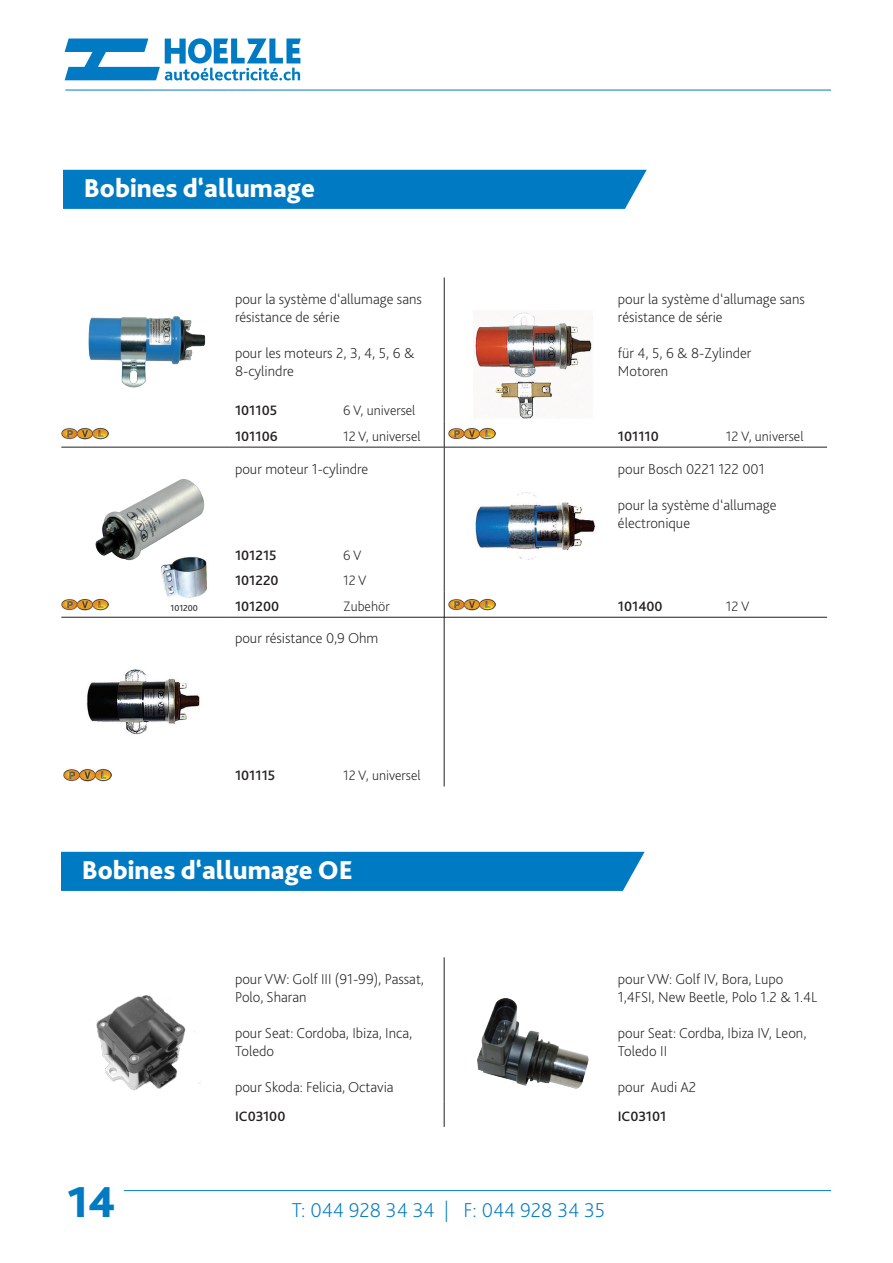
<style>
.page{position:relative;width:893px;height:1263px;background:#fff}
.page>*{position:absolute;margin:0;border:0;box-sizing:border-box;transform-origin:0 0}
.t1{font:800 45px "Bliss 2";color:#007bc3}
.DOK_Unterkapitel_F{font:800 27px "Bliss 2";color:#fff}
.t2{font:200 21px "Bliss 2";color:#007bc3}
.DOK_Techinfo{font:200 15px/18px "Bliss 2";color:#231f20}
.DOK_ArtikelNo_mit_Zu{font:200 14.25px "Bliss 2";color:#231f20}
.DOK_ArtikelNo_mit_Zu-2{font:500 14.25px "Bliss 2";color:#231f20}
.DOK_ArtikelNo_mit_Zu-3{font:9px "Bliss 2";color:#231f20}
</style>
<div class="page">
<hr style="left:65px;top:90px;width:766px;height:1px;background:#007bc3">
<hr style="left:124px;top:1190px;width:707px;height:1px;background:#007bc3">
<svg style="left:65px;top:38px;width:236px;height:42px"></svg>
<div style="left:63px;top:170px;width:584px;height:39px;background:#007bc3"></div>
<div style="left:61px;top:852px;width:584px;height:39px;background:#007bc3"></div>
<hr style="left:61px;top:447px;width:168px;height:1px;background:#231f20">
<hr style="left:229px;top:447px;width:215px;height:1px;background:#231f20">
<hr style="left:444px;top:447px;width:168px;height:1px;background:#231f20">
<hr style="left:612px;top:447px;width:215px;height:1px;background:#231f20">
<hr style="left:444px;top:278px;width:1px;height:144px;background:#231f20">
<svg style="left:444px;top:422px;width:1px;height:25px"></svg>
<hr style="left:61px;top:617px;width:168px;height:1px;background:#231f20">
<hr style="left:229px;top:617px;width:215px;height:1px;background:#231f20">
<hr style="left:444px;top:617px;width:168px;height:1px;background:#231f20">
<hr style="left:612px;top:617px;width:215px;height:1px;background:#231f20">
<hr style="left:444px;top:448px;width:1px;height:144px;background:#231f20">
<svg style="left:444px;top:592px;width:1px;height:25px"></svg>
<hr style="left:444px;top:957px;width:1px;height:144px;background:#231f20">
<svg style="left:444px;top:1101px;width:1px;height:26px"></svg>
<hr style="left:444px;top:617px;width:1px;height:144px;background:#231f20">
<svg style="left:444px;top:761px;width:1px;height:25px"></svg>
<img style="left:88px;top:316px;width:118px;height:72px">
<img style="left:473px;top:312px;width:120px;height:106px">
<img style="left:95px;top:479px;width:110px;height:82px">
<img style="left:159px;top:557px;width:48px;height:41px">
<img style="left:475px;top:492px;width:120px;height:68px">
<img style="left:96px;top:995px;width:104px;height:96px">
<img style="left:478px;top:998px;width:111px;height:91px">
<img style="left:86px;top:669px;width:114px;height:66px">
<img style="left:61px;top:427px;width:48px;height:13px">
<img style="left:61px;top:598px;width:48px;height:13px">
<img style="left:448px;top:427px;width:48px;height:13px">
<img style="left:448px;top:598px;width:48px;height:13px">
<img style="left:64px;top:769px;width:47px;height:12px">
<p class="DOK_Unterkapitel_F" style="left:84px;top:172px;width:232px">Bobines d‘allumage</p>
<p class="DOK_Techinfo" style="left:235px;top:289px;width:188px">pour la système d‘allumage sans résistance de série</p>
<p class="DOK_Techinfo" style="left:235px;top:343px;width:181px">pour les moteurs 2, 3, 4, 5, 6 &amp;<br>8-cylindre</p>
<p class="DOK_ArtikelNo_mit_Zu-2" style="left:235px;top:402px;width:44px">101105</p>
<p class="DOK_ArtikelNo_mit_Zu" style="left:343px;top:402px;width:74px">6 V, universel</p>
<p class="DOK_ArtikelNo_mit_Zu-2" style="left:235px;top:427px;width:44px">101106</p>
<p class="DOK_ArtikelNo_mit_Zu" style="left:343px;top:427px;width:79px">12 V, universel</p>
<p class="DOK_ArtikelNo_mit_Zu-3" style="left:171px;top:602px;width:29px">101200</p>
<p class="DOK_Techinfo" style="left:235px;top:460px;width:135px">pour moteur 1-cylindre</p>
<p class="DOK_ArtikelNo_mit_Zu-2" style="left:235px;top:546px;width:43px">101215</p>
<p class="DOK_ArtikelNo_mit_Zu" style="left:343px;top:546px;width:20px">6 V</p>
<p class="DOK_ArtikelNo_mit_Zu-2" style="left:235px;top:572px;width:45px">101220</p>
<p class="DOK_ArtikelNo_mit_Zu" style="left:343px;top:572px;width:25px">12 V</p>
<p class="DOK_ArtikelNo_mit_Zu-2" style="left:235px;top:597px;width:46px">101200</p>
<p class="DOK_ArtikelNo_mit_Zu" style="left:343px;top:597px;width:48px">Zubehör</p>
<p class="DOK_Techinfo" style="left:235px;top:629px;width:145px">pour résistance 0,9 Ohm</p>
<p class="DOK_Techinfo" style="left:618px;top:289px;width:188px">pour la système d‘allumage sans résistance de série</p>
<p class="DOK_Techinfo" style="left:618px;top:343px;width:135px">für 4, 5, 6 &amp; 8-Zylinder</p>
<p class="DOK_Techinfo" style="left:618px;top:361px;width:52px">Motoren</p>
<p class="DOK_ArtikelNo_mit_Zu-2" style="left:618px;top:427px;width:42px">101110</p>
<p class="DOK_ArtikelNo_mit_Zu" style="left:726px;top:427px;width:79px">12 V, universel</p>
<p class="DOK_Techinfo" style="left:618px;top:460px;width:148px">pour Bosch 0221 122 001</p>
<p class="DOK_Techinfo" style="left:618px;top:496px;width:160px">pour la système d‘allumage électronique</p>
<p class="DOK_ArtikelNo_mit_Zu-2" style="left:618px;top:597px;width:46px">101400</p>
<p class="DOK_ArtikelNo_mit_Zu" style="left:726px;top:597px;width:25px">12 V</p>
<p class="DOK_ArtikelNo_mit_Zu-2" style="left:235px;top:766px;width:42px">101115</p>
<p class="DOK_ArtikelNo_mit_Zu" style="left:343px;top:766px;width:79px">12 V, universel</p>
<p class="DOK_Unterkapitel_F" style="left:82px;top:854px;width:273px">Bobines d‘allumage OE</p>
<h1 class="t1" style="left:67px;top:1174px;width:50px">14</h1>
<p class="DOK_Techinfo" style="left:235px;top:969px;width:190px">pour VW: Golf III (91-99), Passat,<br>Polo, Sharan</p>
<p class="DOK_Techinfo" style="left:235px;top:1023px;width:179px">pour Seat: Cordoba, Ibiza, Inca,<br>Toledo</p>
<p class="DOK_Techinfo" style="left:235px;top:1077px;width:160px">pour Skoda: Felicia, Octavia</p>
<p class="DOK_ArtikelNo_mit_Zu-2" style="left:235px;top:1107px;width:52px">IC03100</p>
<p class="DOK_Techinfo" style="left:618px;top:969px;width:201px">pour VW: Golf IV, Bora, Lupo<br>1,4FSI, New Beetle, Polo 1.2 &amp; 1.4L</p>
<p class="DOK_Techinfo" style="left:618px;top:1023px;width:190px">pour Seat: Cordba, Ibiza IV, Leon,<br>Toledo II</p>
<p class="DOK_Techinfo" style="left:618px;top:1077px;width:80px">pour Audi A2</p>
<p class="DOK_ArtikelNo_mit_Zu-2" style="left:618px;top:1107px;width:50px">IC03101</p>
<h3 class="t2" style="left:292px;top:1197px;width:315px">T: 044 928 34 34 | F: 044 928 34 35</h3>
</div>
